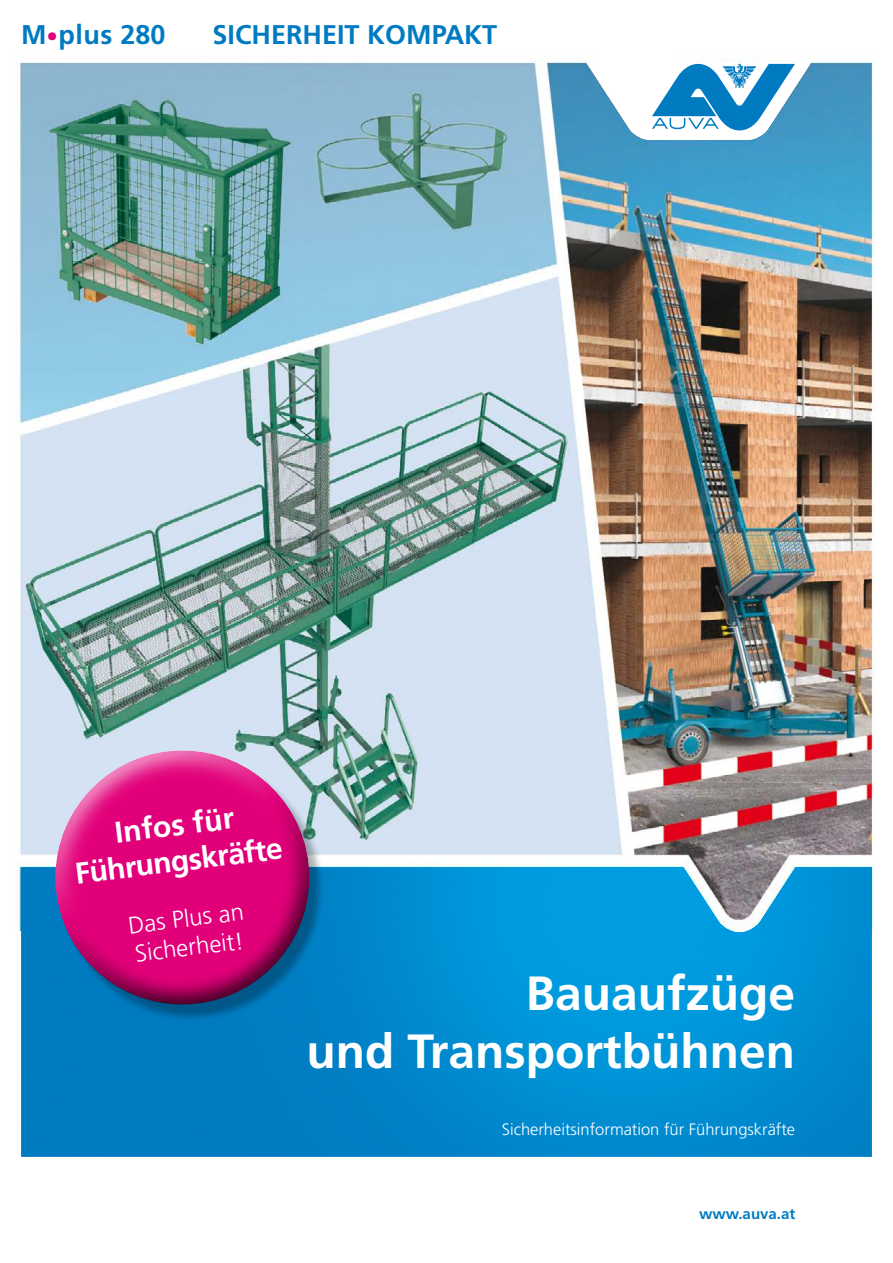
<style>
.page{position:relative;width:893px;height:1263px;background:#fff}
.page>*{position:absolute;margin:0;border:0;box-sizing:border-box;transform-origin:0 0}
.t1{font:700 48px/57.6px "Frutiger LT Std";color:#fff;text-align:right}
.t2{font:700 30px/36px "Frutiger LT Std";color:#fff;text-align:center}
.t3{font:700 27px "Frutiger LT Std";color:#007bc2}
.t4{font:300 24px/28.8px "Frutiger LT Std";color:#fff}
.t5{font:300 16.5px "Frutiger LT Std";color:#fff}
.t6{font:700 15px "Frutiger LT Std";color:#007bc2}
.s1{font-weight:900;font-size:33px;color:#e2007a}
</style>
<div class="page">
<img style="left:17px;top:57px;width:859px;height:873px">
<svg style="left:586px;top:60px;width:225px;height:80px"></svg>
<img style="left:21px;top:867px;width:851px;height:290px">
<div style="left:58px;top:755px;width:268px;height:268px;background:#000;opacity:.3"></div>
<div style="left:43px;top:739px;width:260px;height:201px;background:#fff;opacity:.75"></div>
<div style="left:46px;top:782px;width:277px;height:223px;background:#000;opacity:.75"></div>
<p class="t3" style="left:21px;top:19px;width:146px">M<span class="s1">·</span>plus 280</p>
<p class="t3" style="left:213px;top:19px;width:286px">SICHERHEIT KOMPAKT</p>
<p class="t2" style="left:69px;top:820px;width:210px;rotate:-7deg">Infos für<br>Führungskräfte</p>
<p class="t4" style="left:127px;top:911px;width:118px;rotate:-7deg">Das Plus an<br>Sicherheit!</p>
<h1 class="t1" style="left:307px;top:965px;width:490px">Bauaufzüge<br>und Transportbühnen</h1>
<p class="t5" style="left:502px;top:1120px;width:295px">Sicherheitsinformation für Führungskräfte</p>
<p class="t6" style="left:699px;top:1205px;width:97px">www.auva.at</p>
</div>
